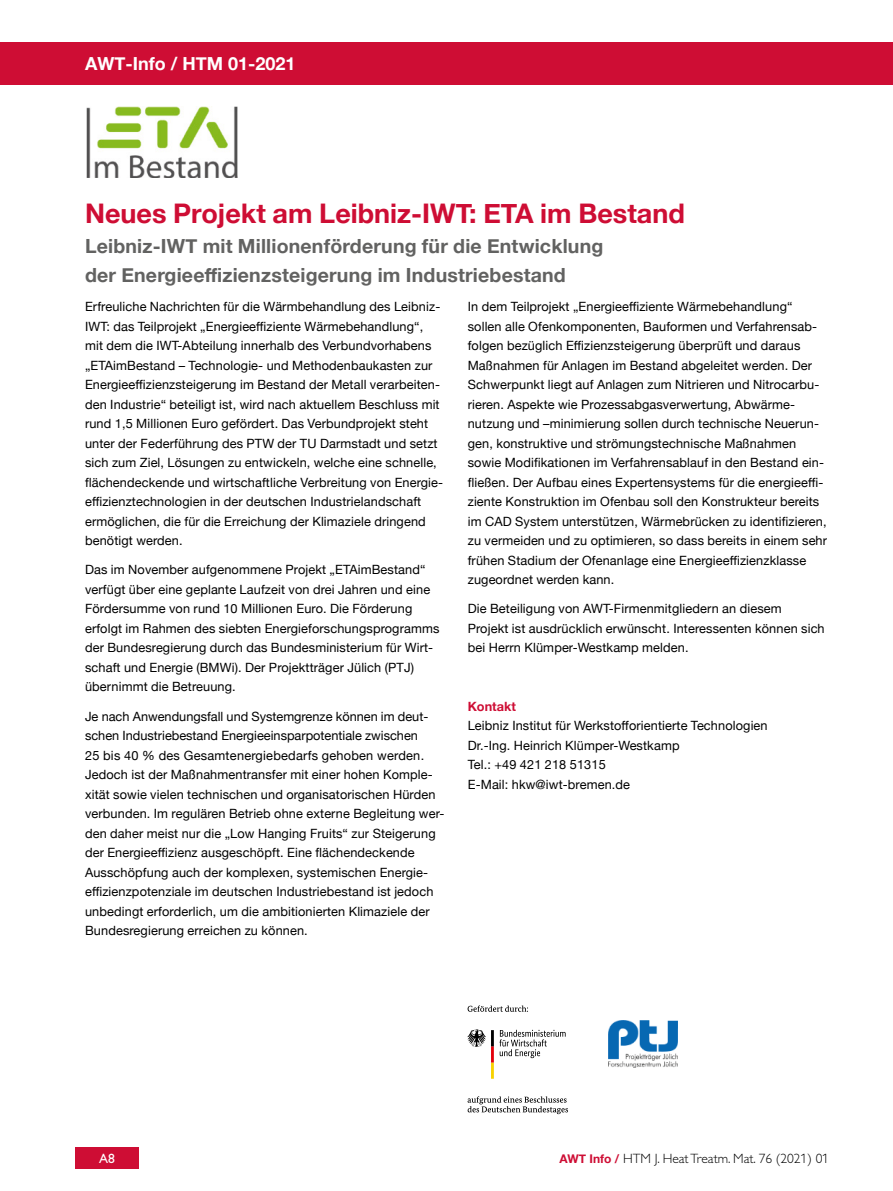
<style>
.page{position:relative;width:893px;height:1191px;background:#fff}
.page>*{position:absolute;margin:0;border:0;box-sizing:border-box;transform-origin:0 0}
.t1{font:700 27px "Helvetica Neue";color:#ce0d34}
.t2{font:700 19.5px/29.2px "Helvetica Neue";letter-spacing:.01em;color:#626261}
.t3{font:700 18px "Helvetica Neue";color:#fff}
.t4{font:13.5px "Gill Sans HTM Light";color:#000}
.t5{font:13.5px "Gill Sans HTM Regular";color:#fff}
.t6{font:12.75px/19.5px "Helvetica Neue";letter-spacing:.01em;color:#000}
.t7{font:700 12.75px "Helvetica Neue";color:#ce0d34}
.s1{font-family:"Helvetica Neue";font-weight:700;font-size:12px;color:#ce0d34}
</style>
<div class="page">
<svg style="left:468px;top:1005px;width:60px;height:6px"></svg>
<svg style="left:468px;top:1096px;width:100px;height:18px"></svg>
<svg style="left:467px;top:1029px;width:99px;height:49px"></svg>
<img style="left:608px;top:1020px;width:69px;height:47px">
<img style="left:86px;top:106px;width:151px;height:72px">
<div style="left:0;top:43px;width:893px;height:42px;background:#ce0d34"></div>
<div style="left:75px;top:1147px;width:64px;height:21px;background:#ce0d34"></div>
<h3 class="t3" style="left:85px;top:50px;width:212px">AWT-Info / HTM 01-2021</h3>
<h1 class="t1" style="left:85px;top:192px;width:601px">Neues Projekt am Leibniz-IWT: ETA im Bestand</h1>
<h2 class="t2" style="left:85px;top:231px;width:520px">Leibniz-IWT mit Millionenförderung für die Entwicklung der Energieeffizienzsteigerung im Industriebestand</h2>
<p class="t6" style="left:85px;top:297px;width:360px">Erfreuliche Nachrichten für die Wärmbehandlung des Leibniz-IWT: das Teilprojekt „Energieeffiziente Wärmebehandlung“, mit dem die IWT-Abteilung innerhalb des Verbundvorhabens „ETAimBestand – Technologie- und Methodenbaukasten zur Energieeffizienzsteigerung im Bestand der Metall verarbeiten&shy;den Industrie“ beteiligt ist, wird nach aktuellem Beschluss mit rund 1,5 Millionen Euro gefördert. Das Verbundprojekt steht unter der Federführung des PTW der TU Darmstadt und setzt sich zum Ziel, Lösungen zu entwickeln, welche eine schnelle, flächendeckende und wirtschaftliche Verbreitung von Energie&shy;effizienztechnologien in der deutschen Industrielandschaft ermöglichen, die für die Erreichung der Klimaziele dringend benötigt werden.</p>
<p class="t6" style="left:85px;top:561px;width:356px">Das im November aufgenommene Projekt „ETAimBestand“ verfügt über eine geplante Laufzeit von drei Jahren und eine Fördersumme von rund 10 Millionen Euro. Die Förderung erfolgt im Rahmen des siebten Energieforschungsprogramms der Bundesregierung durch das Bundesministerium für Wirt&shy;schaft und Energie (BMWi). Der Projektträger Jülich (PTJ) übernimmt die Betreuung.</p>
<p class="t6" style="left:85px;top:707px;width:361px">Je nach Anwendungsfall und Systemgrenze können im deut&shy;schen Industriebestand Energieeinsparpotentiale zwischen<br>25 bis 40 % des Gesamtenergiebedarfs gehoben werden.<br>Jedoch ist der Maßnahmentransfer mit einer hohen Komple&shy;xität sowie vielen technischen und organisatorischen Hürden verbunden. Im regulären Betrieb ohne externe Begleitung wer&shy;den daher meist nur die „Low Hanging Fruits“ zur Steigerung der Energieeffizienz ausgeschöpft. Eine flächendeckende Ausschöpfung auch der komplexen, systemischen Energie&shy;effizienzpotenziale im deutschen Industriebestand ist jedoch unbedingt erforderlich, um die ambitionierten Klimaziele der Bundesregierung erreichen zu können.</p>
<p class="t6" style="left:468px;top:297px;width:361px">In dem Teilprojekt „Energieeffiziente Wärmebehandlung“ sollen alle Ofenkomponenten, Bauformen und Verfahrensab&shy;folgen bezüglich Effizienzsteigerung überprüft und daraus Maßnahmen für Anlagen im Bestand abgeleitet werden. Der Schwerpunkt liegt auf Anlagen zum Nitrieren und Nitrocarbu&shy;rieren. Aspekte wie Prozessabgasverwertung, Abwärme&shy;nutzung und –minimierung sollen durch technische Neuerun&shy;gen, konstruktive und strömungstechnische Maßnahmen sowie Modifikationen im Verfahrensablauf in den Bestand ein&shy;fließen. Der Aufbau eines Expertensystems für die energieeffi&shy;ziente Konstruktion im Ofenbau soll den Konstrukteur bereits im CAD System unterstützen, Wärmebrücken zu identifizieren, zu vermeiden und zu optimieren, so dass bereits in einem sehr frühen Stadium der Ofenanlage eine Energieeffizienzklasse zugeordnet werden kann.</p>
<p class="t6" style="left:468px;top:600px;width:358px">Die Beteiligung von AWT-Firmenmitgliedern an diesem<br>Projekt ist ausdrücklich erwünscht. Interessenten können sich bei Herrn Klümper-Westkamp melden.</p>
<p class="t7" style="left:468px;top:696px;width:50px">Kontakt</p>
<p class="t6" style="left:468px;top:717px;width:301px">Leibniz Institut für Werkstofforientierte Technologien Dr.-Ing. Heinrich Klümper-Westkamp<br>Tel.: +49 421 218 51315<br>E-Mail: hkw@iwt-bremen.de</p>
<p class="t5" style="left:99px;top:1150px;width:17px">A8</p>
<p class="t4" style="left:560px;top:1150px;width:271px"><span class="s1">AWT Info /</span> HTM J. Heat Treatm. Mat. 76 (2021) 01</p>
</div>
